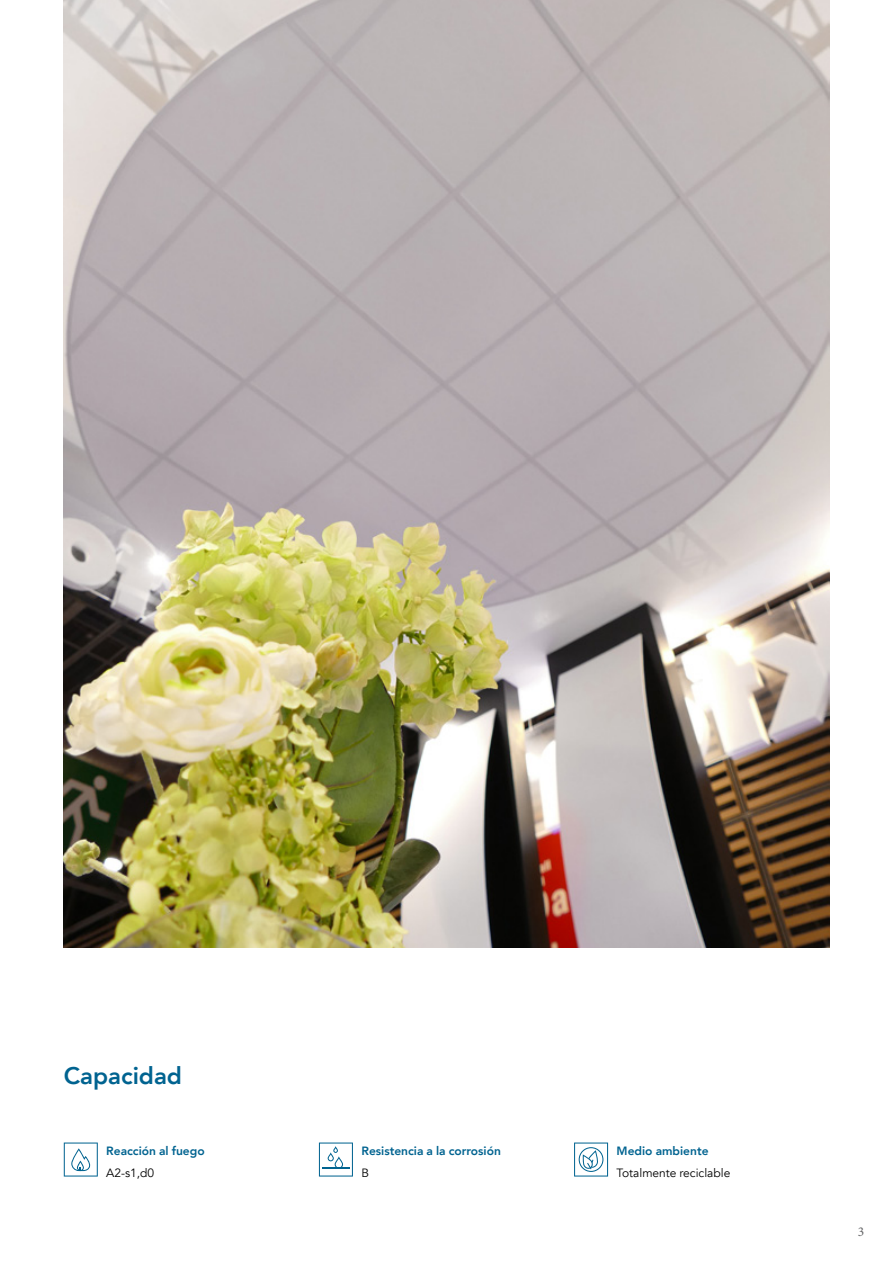
<style>
.page{position:relative;width:893px;height:1263px;background:#fff}
.page>*{position:absolute;margin:0;border:0;box-sizing:border-box;transform-origin:0 0}
.t1{font:800 24px "Avenir";color:#006390}
.t2{font:13.5px "Minion Pro";color:#646567}
.t3{font:800 12px "Avenir";color:#006390}
.t4{font:12px "Avenir";color:#000}
</style>
<div class="page">
<svg style="left:64px;top:1142px;width:34px;height:34px"></svg>
<svg style="left:319px;top:1142px;width:34px;height:34px"></svg>
<svg style="left:574px;top:1142px;width:34px;height:34px"></svg>
<img style="left:64px;top:0;width:765px;height:947px">
<h1 class="t1" style="left:64px;top:1057px;width:120px">Capacidad</h1>
<p class="t3" style="left:106px;top:1141px;width:100px">Reacción al fuego</p>
<p class="t4" style="left:106px;top:1165px;width:50px">A2-s1,d0</p>
<p class="t3" style="left:361px;top:1141px;width:141px">Resistencia a la corrosión</p>
<p class="t4" style="left:361px;top:1165px;width:9px">B</p>
<p class="t3" style="left:617px;top:1141px;width:93px">Medio ambiente</p>
<p class="t4" style="left:617px;top:1165px;width:115px">Totalmente reciclable</p>
<p class="t2" style="left:858px;top:1223px;width:8px">3</p>
</div>
